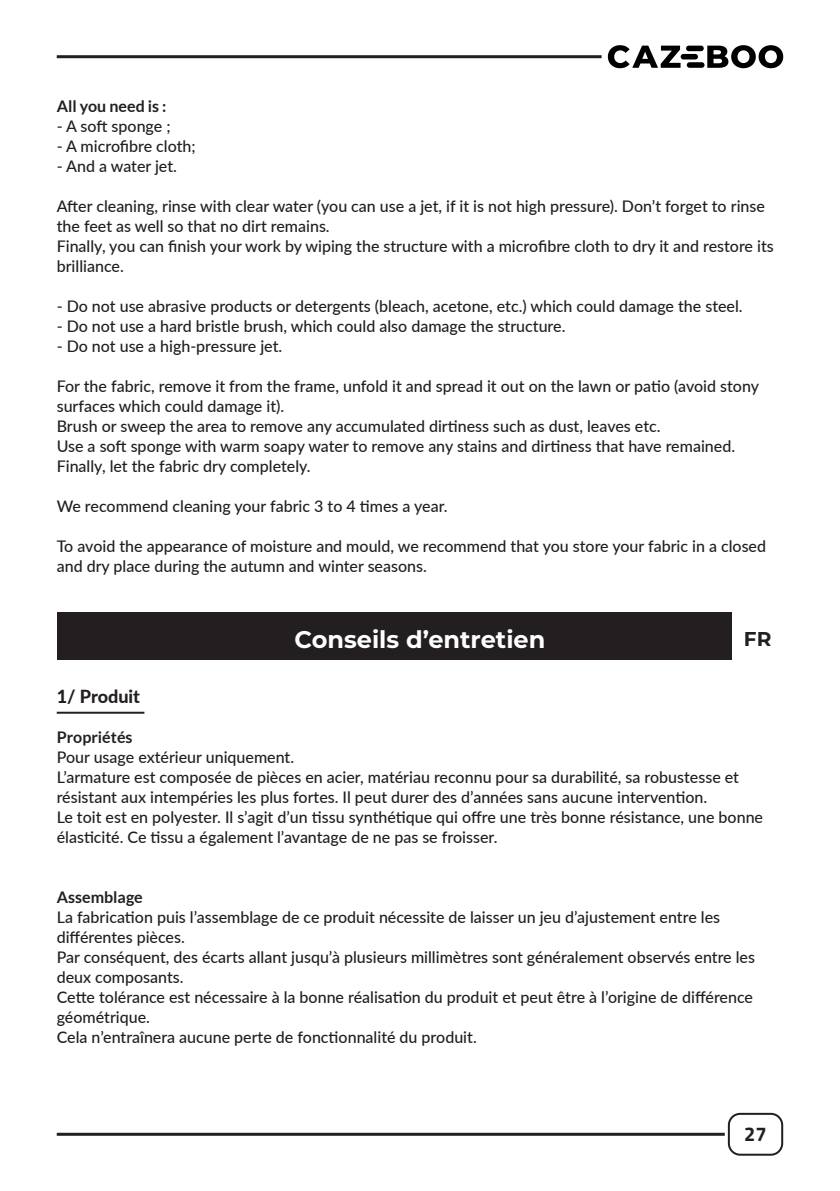
<style>
.page{position:relative;width:840px;height:1191px;background:#fff}
.page>*{position:absolute;margin:0;border:0;box-sizing:border-box;transform-origin:0 0}
.attention_titre{font:700 24px "Montserrat";color:#fff}
.t1{font:700 20px "Titillium Web";color:#231f20}
.t2{font:700 20px "Montserrat";color:#231f20}
.t3{font:800 18px "Lato";color:#231f20}
.t4{font:500 16px/20px "Lato";color:#231f20}
.t5{font:700 16px "Lato";color:#231f20}
</style>
<div class="page">
<div style="left:727px;top:1112px;width:55px;height:43px;border:2px solid #231f20;border-radius:11px"></div>
<hr style="left:57px;top:1132px;width:667px;height:3px;background:#231f20">
<hr style="left:57px;top:55px;width:544px;height:3px;background:#231f20">
<svg style="left:707px;top:45px;width:75px;height:23px"></svg>
<div style="left:685px;top:46px;width:18px;height:5px;background:#000001;border-radius:3px"></div>
<div style="left:680px;top:54px;width:17px;height:5px;background:#000001;border-radius:3px"></div>
<div style="left:686px;top:62px;width:18px;height:6px;background:#000001;border-radius:3px"></div>
<svg style="left:607px;top:45px;width:73px;height:23px"></svg>
<hr style="left:57px;top:711px;width:87px;height:2px;background:#231f20">
<div style="left:57px;top:612px;width:696px;height:48px;background:#231f20"></div>
<div style="left:731px;top:610px;width:51px;height:51px;background:#fff"></div>
<p class="t5" style="left:57px;top:97px;width:111px">All you need is :</p>
<p class="t4" style="left:57px;top:115px;width:115px">- A soft sponge ;</p>
<p class="t4" style="left:57px;top:135px;width:140px">- A microfibre cloth;</p>
<p class="t4" style="left:57px;top:155px;width:122px">- And a water jet.</p>
<p class="t4" style="left:57px;top:195px;width:709px">After cleaning, rinse with clear water (you can use a jet, if it is not high pressure). Don’t forget to rinse the feet as well so that no dirt remains.</p>
<p class="t4" style="left:57px;top:235px;width:718px">Finally, you can finish your work by wiping the structure with a microfibre cloth to dry it and restore its brilliance.</p>
<p class="t4" style="left:57px;top:295px;width:687px">- Do not use abrasive products or detergents (bleach, acetone, etc.) which could damage the steel.</p>
<p class="t4" style="left:57px;top:315px;width:510px">- Do not use a hard bristle brush, which could also damage the structure.</p>
<p class="t4" style="left:57px;top:335px;width:227px">- Do not use a high-pressure jet.</p>
<p class="t4" style="left:57px;top:375px;width:703px">For the fabric, remove it from the frame, unfold it and spread it out on the lawn or patio (avoid stony surfaces which could damage it).</p>
<p class="t4" style="left:57px;top:415px;width:605px">Brush or sweep the area to remove any accumulated dirtiness such as dust, leaves etc.</p>
<p class="t4" style="left:57px;top:435px;width:679px">Use a soft sponge with warm soapy water to remove any stains and dirtiness that have remained.</p>
<p class="t4" style="left:57px;top:455px;width:255px">Finally, let the fabric dry completely.</p>
<p class="t4" style="left:57px;top:495px;width:392px">We recommend cleaning your fabric 3 to 4 times a year.</p>
<p class="t4" style="left:57px;top:535px;width:710px">To avoid the appearance of moisture and mould, we recommend that you store your fabric in a closed and dry place during the autumn and winter seasons.</p>
<p class="attention_titre" style="left:294px;top:622px;width:252px">Conseils d’entretien</p>
<p class="t2" style="left:743px;top:624px;width:29px">FR</p>
<p class="t3" style="left:57px;top:683px;width:85px">1/ Produit</p>
<p class="t5" style="left:57px;top:727px;width:77px">Propriétés</p>
<p class="t4" style="left:57px;top:746px;width:239px">Pour usage extérieur uniquement.</p>
<p class="t4" style="left:57px;top:766px;width:683px">L’armature est composée de pièces en acier, matériau reconnu pour sa durabilité, sa robustesse et résistant aux intempéries les plus fortes. Il peut durer des d’années sans aucune intervention.</p>
<p class="t4" style="left:57px;top:806px;width:707px">Le toit est en polyester. Il s’agit d’un tissu synthétique qui offre une très bonne résistance, une bonne élasticité. Ce tissu a également l’avantage de ne pas se froisser.</p>
<p class="t5" style="left:57px;top:887px;width:87px">Assemblage</p>
<p class="t4" style="left:57px;top:906px;width:664px">La fabrication puis l’assemblage de ce produit nécessite de laisser un jeu d’ajustement entre les différentes pièces.</p>
<p class="t4" style="left:57px;top:946px;width:699px">Par conséquent, des écarts allant jusqu’à plusieurs millimètres sont généralement observés entre les deux composants.</p>
<p class="t4" style="left:57px;top:986px;width:697px">Cette tolérance est nécessaire à la bonne réalisation du produit et peut être à l’origine de différence géométrique.</p>
<p class="t4" style="left:57px;top:1026px;width:421px">Cela n’entraînera aucune perte de fonctionnalité du produit.</p>
<p class="t1" style="left:743px;top:1119px;width:24px">27</p>
</div>
